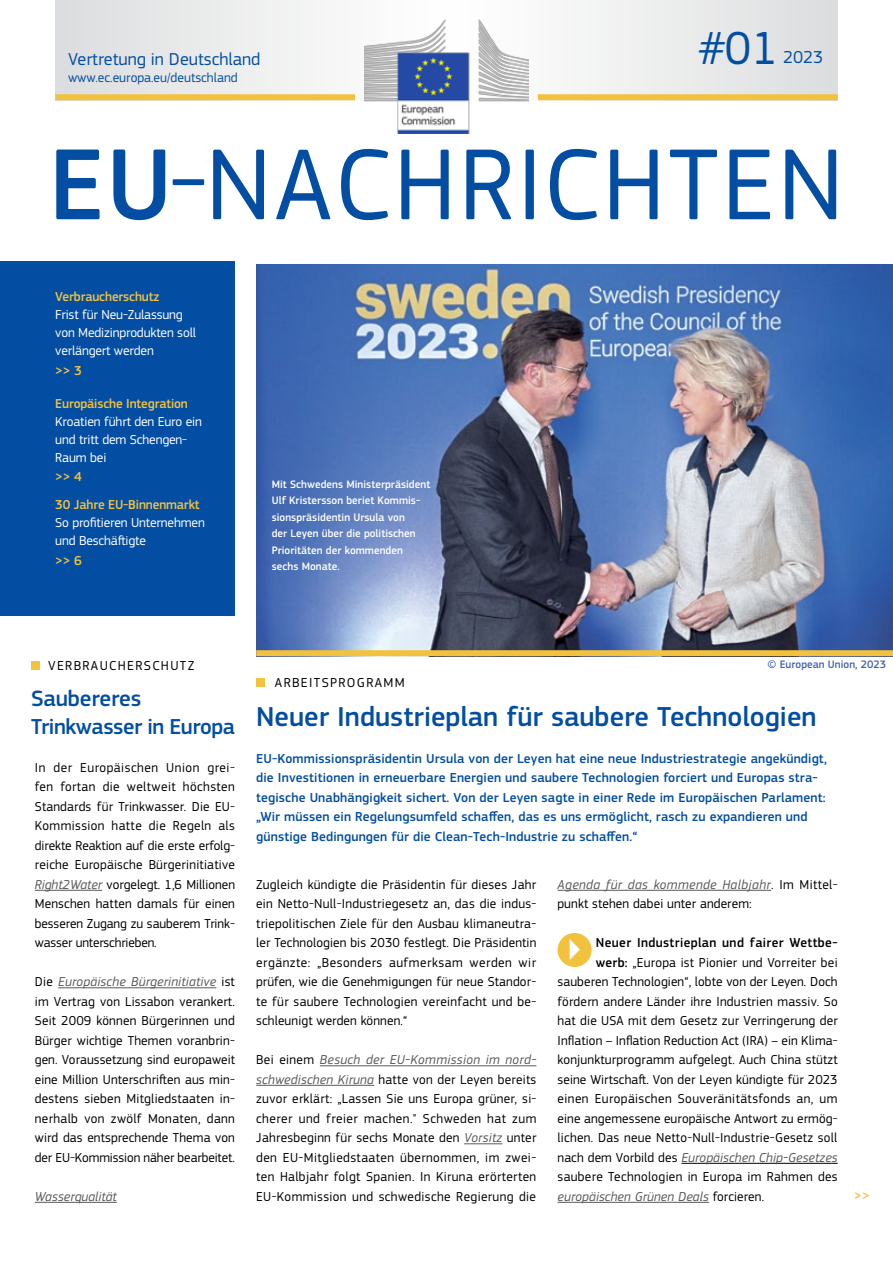
<style>
.page{position:relative;width:893px;height:1263px;background:#fff}
.page>*{position:absolute;margin:0;border:0;box-sizing:border-box;transform-origin:0 0}
.t1{font:105px "EC Square Sans Pro";color:#034ea2}
.t2{font:48.3px "EC Square Sans Pro";color:#034ea2}
.t3{font:500 28.5px "EC Square Sans Pro";color:#034ea2}
.t4{font:24px "European Pi Three";color:#fff}
.t5{font:500 23.1px "EC Square Sans Pro";letter-spacing:-.01em;color:#034ea2}
.t6{font:500 22.5px "EC Square Sans Pro";letter-spacing:-.02em;color:#034ea2}
.t7{font:18px "EC Square Sans Pro";color:#034ea2}
.t8{font:13.5px/19.5px "EC Square Sans Pro";letter-spacing:.015em;color:#000;text-align:justify}
.t9{font:500 13.5px/19.5px "EC Square Sans Pro";letter-spacing:.01em;color:#034ea2}
.t10{font:13.5px/18px "EC Square Sans Pro";letter-spacing:-.01em;color:#fff}
.t11{font:italic 13.5px "EC Square Sans Pro";letter-spacing:.01em;color:#58595b}
.t12{font:500 13.5px/28px "EC Square Sans Pro";letter-spacing:-.01em;color:#f2c23e}
.t13{font:13.5px "EC Square Sans Pro";letter-spacing:.035em;color:#000}
.t14{font:500 13.5px "EC Square Sans Pro";letter-spacing:.03em;color:#000}
.t15{font:13.5px "EC Square Sans Pro";color:#034ea2}
.t16{font:500 11.25px/16.5px "EC Square Sans Pro";letter-spacing:.005em;color:#fff}
.t17{font:500 11.25px "EC Square Sans Pro";letter-spacing:.005em;color:#4665af}
.s1{font-weight:500}
.s2{font-style:italic;color:#58595b}
.s3{font-style:normal;color:#000}
</style>
<div class="page">
<img style="left:256px;top:265px;width:637px;height:385px">
<hr style="left:320px;top:1065px;width:216px;height:1px;background:#58595b">
<hr style="left:256px;top:1085px;width:118px;height:1px;background:#58595b">
<hr style="left:464px;top:1143px;width:38px;height:1px;background:#58595b">
<hr style="left:558px;top:890px;width:213px;height:1px;background:#58595b">
<hr style="left:681px;top:1163px;width:157px;height:1px;background:#000">
<hr style="left:558px;top:1202px;width:151px;height:1px;background:#58595b">
<div style="left:0;top:261px;width:235px;height:355px;background:#034ea2"></div>
<hr style="left:35px;top:890px;width:67px;height:1px;background:#58595b">
<hr style="left:58px;top:987px;width:158px;height:1px;background:#58595b">
<hr style="left:35px;top:1202px;width:82px;height:1px;background:#58595b">
<div style="left:256px;top:650px;width:637px;height:6px;background:#f2c23e"></div>
<div style="left:31px;top:661px;width:9px;height:9px;background:#f2c23e"></div>
<div style="left:256px;top:678px;width:9px;height:9px;background:#f2c23e"></div>
<div style="left:558px;top:933px;width:34px;height:34px;background:#f2c23e;border-radius:50%"></div>
<svg style="left:55px;top:0;width:783px;height:100px;fill:#ececed"></svg>
<img style="left:364px;top:20px;width:164px;height:113px">
<div style="left:55px;top:94px;width:300px;height:6px;background:#f2c23e"></div>
<div style="left:538px;top:94px;width:300px;height:6px;background:#f2c23e"></div>
<h3 class="t7" style="left:68px;top:49px;width:194px">Vertretung in Deutschland</h3>
<p class="t15" style="left:68px;top:70px;width:171px">www.ec.europa.eu/deutschland</p>
<h2 class="t2" style="left:698px;top:20px;width:81px">#01</h2>
<h3 class="t7" style="left:783px;top:47px;width:42px">2023</h3>
<h1 class="t1" style="left:49px;top:123px;width:283px"><span class="s1">EU</span>-Nachrichten</h1>
<p class="t12" style="left:55px;top:283px;width:106px">Verbraucherschutz</p>
<p class="t10" style="left:55px;top:306px;width:142px">Frist für Neu-Zulassung von Medizinprodukten soll verlängert werden</p>
<p class="t12" style="left:55px;top:357px;width:28px">&gt;&gt; 3</p>
<p class="t12" style="left:55px;top:390px;width:134px">Europäische Integration</p>
<p class="t10" style="left:55px;top:413px;width:148px">Kroatien führt den Euro ein und tritt dem Schengen-<br>Raum bei</p>
<p class="t12" style="left:55px;top:463px;width:146px">&gt;&gt; 4<br>30 Jahre EU-Binnenmarkt</p>
<p class="t10" style="left:55px;top:514px;width:151px">So profitieren Unternehmen und Beschäftigte</p>
<p class="t12" style="left:55px;top:547px;width:28px">&gt;&gt; 6</p>
<p class="t16" style="left:272px;top:476px;width:160px">Mit Schwedens Ministerpräsident<br>Ulf Kristersson beriet Kommis&shy;sionspräsidentin Ursula von<br>der Leyen über die politischen<br>Prioritäten der kommenden sechs Monate.</p>
<p class="t8" style="left:48px;top:656px;width:10px">verbraucherschutz</p>
<h3 class="t5" style="left:31px;top:685px;width:112px">Saubereres</h3>
<h3 class="t6" style="left:31px;top:713px;width:205px">Trinkwasser in Europa</h3>
<p class="t8" style="left:35px;top:758px;width:202px">In der Europäischen Union grei&shy;fen fortan die weltweit höchsten Standards für Trinkwasser. Die EU-Kommission hatte die Regeln als direkte Reaktion auf die erste erfolg&shy;reiche Europäische Bürgerinitiative <span class="s2">Right2Water</span> vorgelegt. 1,6 Millionen Menschen hatten damals für einen besseren Zugang zu sauberem Trink&shy;wasser unterschrieben.</p>
<p class="t8" style="left:35px;top:972px;width:202px">Die <span class="s2">Europäische Bürgerinitiative</span> ist im Vertrag von Lissabon verankert.<br>Seit 2009 können Bürgerinnen und Bürger wichtige Themen voranbrin&shy;gen. Voraussetzung sind europaweit eine Million Unterschriften aus min&shy;destens sieben Mitgliedstaaten in&shy;nerhalb von zwölf Monaten, dann wird das entsprechende Thema von der EU-Kommission näher bearbeitet.</p>
<p class="t11" style="left:35px;top:1188px;width:83px">Wasserqualität</p>
<p class="t8" style="left:275px;top:673px;width:18px">Arbeitspr</p>
<p class="t8" style="left:347px;top:673px;width:21px">ogramm</p>
<p class="t17" style="left:768px;top:657px;width:120px">© European Union, 2023</p>
<h3 class="t3" style="left:256px;top:700px;width:562px">Neuer Industrieplan für saubere Technologien</h3>
<p class="t9" style="left:256px;top:749px;width:572px">EU-Kommissionspräsidentin Ursula von der Leyen hat eine neue Industriestrategie angekündigt, die Investitionen in erneuerbare Energien und saubere Technologien forciert und Europas stra&shy;tegische Unabhängigkeit sichert. Von der Leyen sagte in einer Rede im Europäischen Parlament: „Wir müssen ein Regelungsumfeld schaffen, das es uns ermöglicht, rasch zu expandieren und günstige Bedingungen für die Clean-Tech-Industrie zu schaffen.“</p>
<p class="t8" style="left:256px;top:875px;width:282px">Zugleich kündigte die Präsidentin für dieses Jahr ein Netto-Null-Industriegesetz an, das die indus&shy;triepolitischen Ziele für den Ausbau klimaneutra&shy;ler Technologien bis 2030 festlegt. Die Präsidentin ergänzte: „Besonders aufmerksam werden wir prüfen, wie die Genehmigungen für neue Standor&shy;te für saubere Technologien vereinfacht und be&shy;schleunigt werden können.“</p>
<p class="t8" style="left:256px;top:1050px;width:282px">Bei einem <span class="s2">Besuch der EU-Kommission im nord&shy;schwedischen Kiruna</span> hatte von der Leyen bereits zuvor erklärt: „Lassen Sie uns Europa grüner, si&shy;cherer und freier machen." Schweden hat zum Jahresbeginn für sechs Monate den <span class="s2">Vorsitz</span> unter den EU-Mitgliedstaaten übernommen, im zwei&shy;ten Halbjahr folgt Spanien. In Kiruna erörterten EU-Kommission und schwedische Regierung die</p>
<p class="t8" style="left:558px;top:875px;width:282px"><span class="s2">Agenda für das kommende Halbjahr</span>. Im Mittel&shy;punkt stehen dabei unter anderem:</p>
<p class="t14" style="left:596px;top:935px;width:243px">Neuer Industrieplan und fairer Wettbe-</p>
<p class="t8" style="left:596px;top:953px;width:243px"><span class="s1">werb:</span> „Europa ist Pionier und Vorreiter bei</p>
<p class="t8" style="left:558px;top:972px;width:282px">sauberen Technologien“, lobte von der Leyen. Doch</p>
<p class="t8" style="left:558px;top:992px;width:282px">fördern andere Länder ihre Industrien massiv. So</p>
<p class="t8" style="left:558px;top:1011px;width:282px">hat die USA mit dem Gesetz zur Verringerung der</p>
<p class="t8" style="left:558px;top:1031px;width:282px">Inflation – Inflation Reduction Act (IRA) – ein Klima-</p>
<p class="t8" style="left:558px;top:1050px;width:282px">konjunkturprogramm aufgelegt. Auch China stützt</p>
<p class="t8" style="left:558px;top:1070px;width:282px">seine Wirtschaft. Von der Leyen kündigte für 2023</p>
<p class="t13" style="left:558px;top:1091px;width:281px">einen Europäischen Souveränitätsfonds an, um</p>
<p class="t8" style="left:558px;top:1109px;width:282px">eine angemessene europäische Antwort zu ermög-</p>
<p class="t8" style="left:558px;top:1128px;width:281px">lichen. Das neue Netto-Null-Industrie-Gesetz soll</p>
<p class="t11" style="left:558px;top:1149px;width:282px"><span class="s3">nach dem Vorbild des</span> Europäischen Chip-Gesetzes</p>
<p class="t8" style="left:558px;top:1167px;width:282px">saubere Technologien in Europa im Rahmen des</p>
<p class="t11" style="left:558px;top:1188px;width:208px">europäischen Grünen Deals <span class="s3">forcieren.</span></p>
<h3 class="t4" style="left:569px;top:934px;width:13px">A</h3>
<p class="t12" style="left:854px;top:1182px;width:17px">&gt;&gt;</p>
</div>
